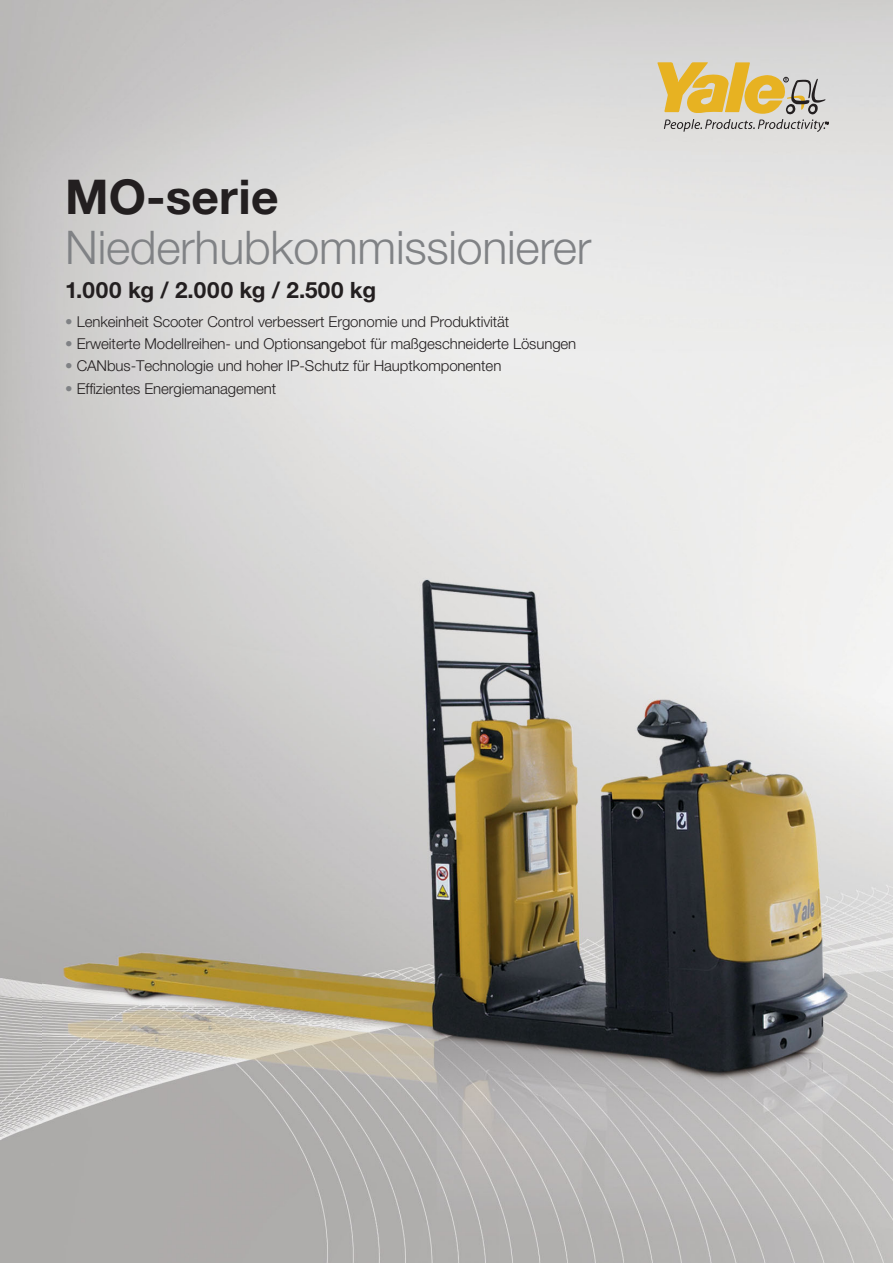
<style>
.page{position:relative;width:893px;height:1263px;background:#fff}
.page>*{position:absolute;margin:0;border:0;box-sizing:border-box;transform-origin:0 0}
.t1{font:700 48px "Helvetica Neue CE";color:#231f20}
.t2{font:300 46.5px "Helvetica Neue CE";letter-spacing:-.005em;color:#808285}
.t3{font:700 22.5px "Helvetica Neue CE";letter-spacing:.04em;color:#231f20}
.t4{font:300 15px "Helvetica Neue CE";letter-spacing:-.005em;color:#231f20}
.s1{color:#808285}
</style>
<div class="page">
<img style="left:0;top:0;width:893px;height:1263px">
<svg style="left:657px;top:62px;width:171px;height:70px;background:#d3c08e"></svg>
<img style="left:43px;top:561px;width:833px;height:702px">
<h1 class="t1" style="left:65px;top:180px;width:215px">MO-serie</h1>
<h2 class="t2" style="left:65px;top:231px;width:528px">Niederhubkommissionierer</h2>
<h3 class="t3" style="left:65px;top:282px;width:312px">1.000 kg / 2.000 kg / 2.500 kg</h3>
<p class="t4" style="left:65px;top:316px;width:446px"><span class="s1">•</span> Lenkeinheit Scooter Control verbessert Ergonomie und Produktivität</p>
<p class="t4" style="left:65px;top:338px;width:513px"><span class="s1">•</span> Erweiterte Modellreihen- und Optionsangebot für maßgeschneiderte Lösungen</p>
<p class="t4" style="left:65px;top:361px;width:438px"><span class="s1">•</span> CANbus-Technologie und hoher IP-Schutz für Hauptkomponenten</p>
<p class="t4" style="left:65px;top:383px;width:213px"><span class="s1">•</span> Effizientes Energiemanagement</p>
</div>
